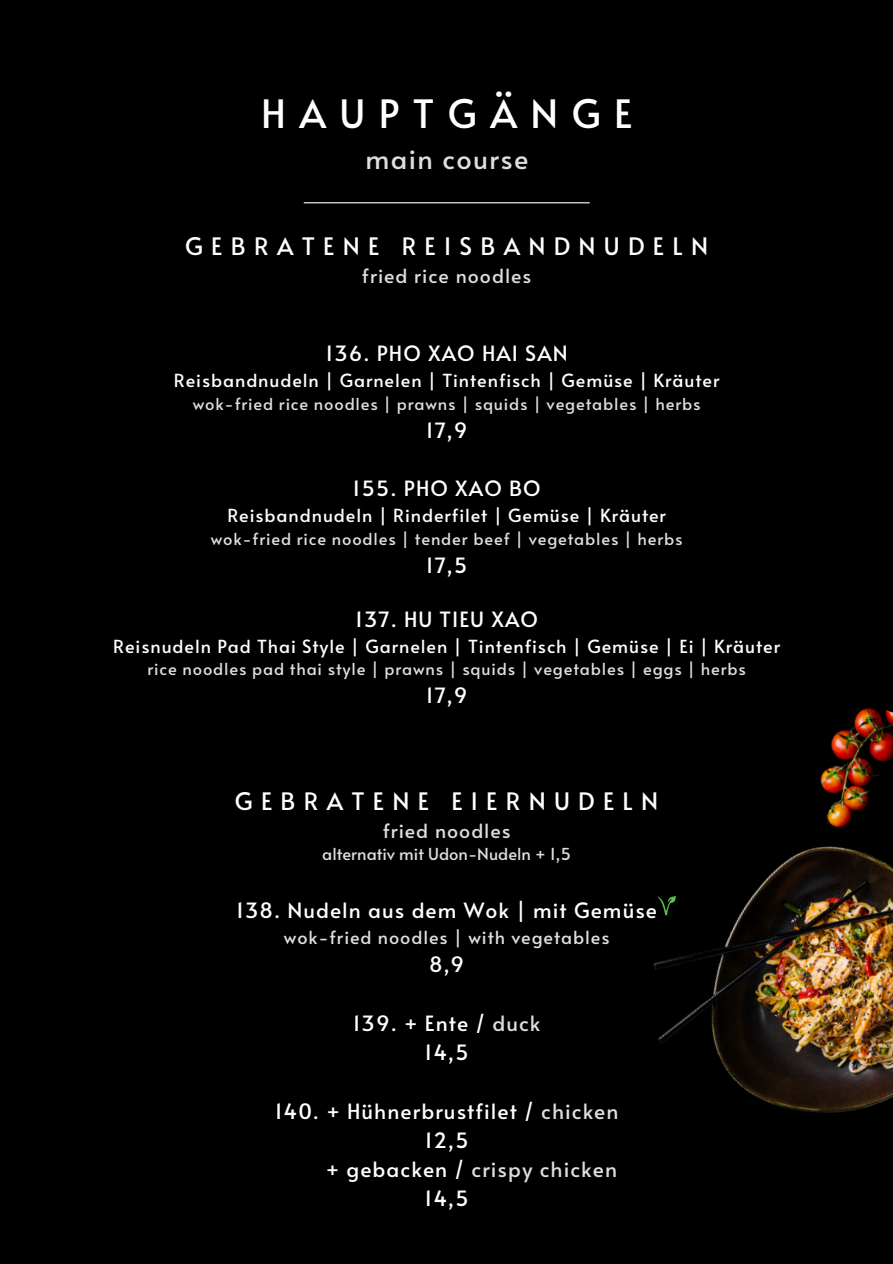
<style>
.page{position:relative;width:893px;height:1264px;background:#fff}
.page>*{position:absolute;margin:0;border:0;box-sizing:border-box;transform-origin:0 0}
.t1{font:39px "Alata";letter-spacing:.345em;color:#fff}
.t2{font:27px "Alata";letter-spacing:.05em;color:#dfdedf}
.t3{font:24px "Alata";letter-spacing:.345em;color:#fff}
.t4{font:21px "Alata";letter-spacing:.05em;color:#fff}
.t5{font:21px "Alata";letter-spacing:.05em;color:#dfdedf}
.t6{font:19.5px "Alata";letter-spacing:.05em;color:#dfdedf}
.t7{font:18px "Alata";letter-spacing:.05em;color:#fff}
.t8{font:18px "Alata";letter-spacing:.05em;color:#dfdedf}
.t9{font:16.5px "Alata";letter-spacing:.05em;color:#dfdedf}
.t10{font:16.5px "Alata";color:#dfdedf}
.s1{color:#dfdedf}
.s2{color:#fff}
</style>
<div class="page">
<div style="left:0;top:0;width:892px;height:1263px;background:#000"></div>
<img style="left:653px;top:708px;width:239px;height:405px">
<svg style="left:657px;top:896px;width:19px;height:19px"></svg>
<hr style="left:304px;top:202px;width:285px;height:1px;background:#fff">
<p class="t1" style="left:261px;top:85px;width:373px">HAUPTGÄNGE</p>
<p class="t2" style="left:365px;top:139px;width:164px">main course</p>
<p class="t3" style="left:185px;top:229px;width:524px">GEBRATENE REISBANDNUDELN</p>
<p class="t6" style="left:362px;top:262px;width:171px">fried rice noodles</p>
<p class="t4" style="left:325px;top:338px;width:243px">136. PHO XAO HAI SAN</p>
<p class="t7" style="left:174px;top:367px;width:547px">Reisbandnudeln | Garnelen | Tintenfisch | Gemüse | Kräuter</p>
<p class="t9" style="left:193px;top:391px;width:509px">wok-fried rice noodles | prawns | squids | vegetables | herbs</p>
<p class="t4" style="left:426px;top:414px;width:43px">17,9</p>
<p class="t4" style="left:352px;top:473px;width:190px">155. PHO XAO BO</p>
<p class="t7" style="left:227px;top:502px;width:440px">Reisbandnudeln | Rinderfilet | Gemüse | Kräuter</p>
<p class="t9" style="left:211px;top:526px;width:473px">wok-fried rice noodles | tender beef | vegetables | herbs</p>
<p class="t4" style="left:426px;top:549px;width:43px">17,5</p>
<p class="t4" style="left:355px;top:603px;width:184px">137. HU TIEU XAO</p>
<p class="t7" style="left:113px;top:633px;width:668px">Reisnudeln Pad Thai Style | Garnelen | Tintenfisch | Gemüse | Ei | Kräuter</p>
<p class="t9" style="left:147px;top:657px;width:600px">rice noodles pad thai style | prawns | squids | vegetables | eggs | herbs</p>
<p class="t4" style="left:426px;top:680px;width:43px">17,9</p>
<p class="t3" style="left:235px;top:783px;width:425px">GEBRATENE EIERNUDELN</p>
<p class="t6" style="left:382px;top:817px;width:129px">fried noodles</p>
<p class="t10" style="left:322px;top:842px;width:250px">alternativ mit Udon-Nudeln + 1,5</p>
<p class="t4" style="left:236px;top:895px;width:422px">138. Nudeln aus dem Wok | mit Gemüse</p>
<p class="t8" style="left:284px;top:924px;width:327px">wok-fried noodles | with vegetables</p>
<p class="t4" style="left:429px;top:949px;width:37px">8,9</p>
<p class="t4" style="left:353px;top:1007px;width:189px">139. + Ente / <span class="s1">duck</span></p>
<p class="t4" style="left:424px;top:1037px;width:46px">14,5</p>
<p class="t4" style="left:275px;top:1095px;width:345px">140. + Hühnerbrustfilet / <span class="s1">chicken</span></p>
<p class="t4" style="left:424px;top:1124px;width:45px">12,5</p>
<p class="t5" style="left:326px;top:1154px;width:293px"><span class="s2">+ gebacken /</span> crispy chicken</p>
<p class="t4" style="left:424px;top:1183px;width:46px">14,5</p>
</div>
